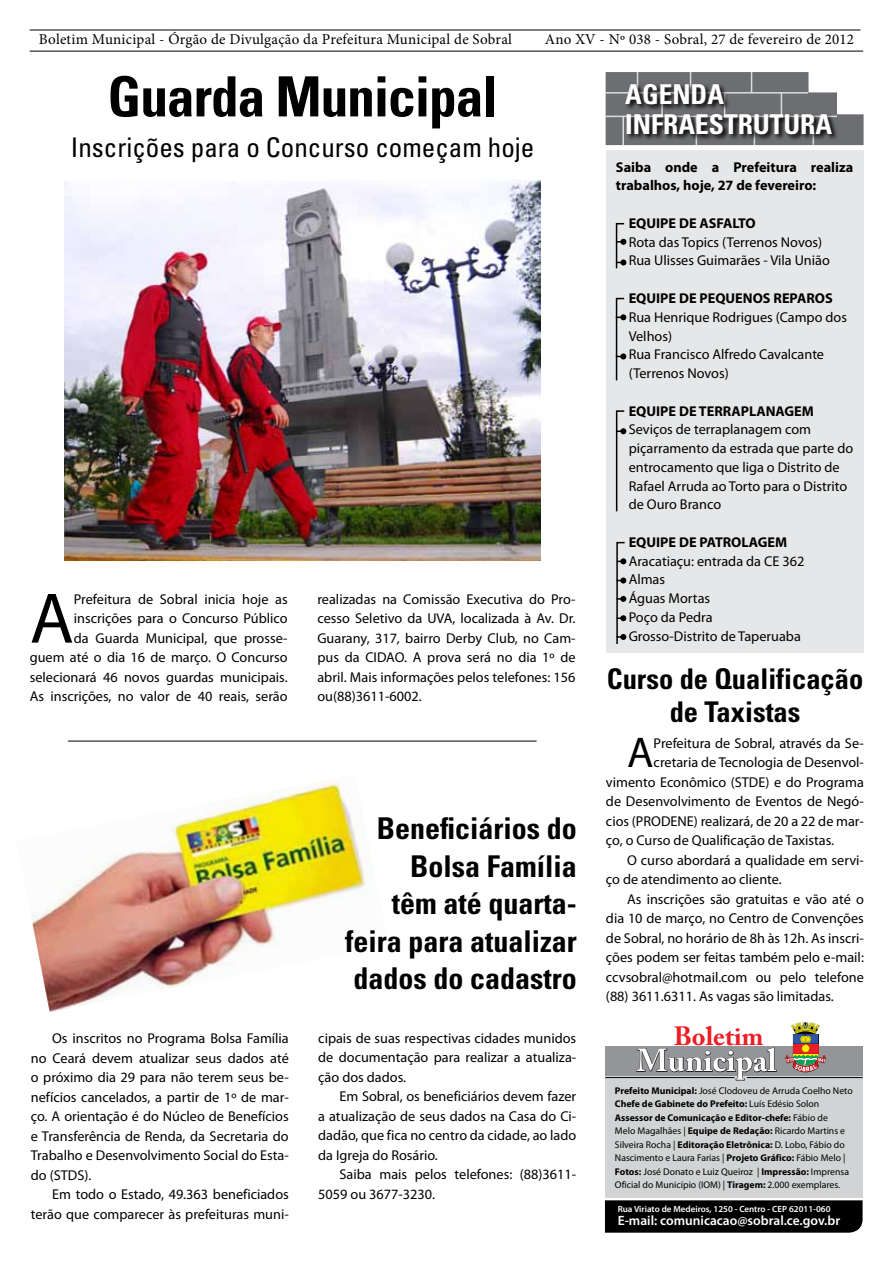
<style>
.page{position:relative;width:893px;height:1263px;background:#fff}
.page>*{position:absolute;margin:0;border:0;box-sizing:border-box;transform-origin:0 0}
.t1{font:72.15px "Myriad Pro";color:#000}
.t2{font:700 condensed 55.5px "Univers";letter-spacing:-.02em;color:#000}
.t3{font:43.2px "Myriad Pro";color:#000}
.t4{font:700 31.8px "Adobe Caslon Pro";color:#f1f1f2}
.t5{font:700 condensed 30px/37.5px "Univers";color:#000;text-align:right}
.t6{font:700 condensed 28.5px/33px "Univers";color:#000;text-align:center}
.t7{font:700 condensed 27.3px/30px "Univers";color:#fff}
.t8{font:condensed 27px "Univers";color:#000}
.t9{font:700 26.25px "Adobe Caslon Pro";color:#ed1d24}
.t10{font:15px "Minion Pro";letter-spacing:.015em;color:#000}
.t11{font:14.25px/19.5px "Myriad Pro";color:#000}
.t12{font:700 14.25px/18.8px "Myriad Pro";color:#000}
.t13{font:600 13.5px "Myriad Pro";color:#fff}
.t14{font:9.75px/13.5px "Myriad Pro";color:#000}
.t15{font:600 9px "Myriad Pro";color:#fff}
.s1{font-weight:700}
</style>
<div class="page">
<div style="left:605px;top:150px;width:258px;height:503px;background:#e6e7e8"></div>
<div style="left:605px;top:1066px;width:258px;height:132px;background:#d1d3d4"></div>
<div style="left:605px;top:1200px;width:258px;height:33px;background:#000"></div>
<div style="left:605px;top:1046px;width:258px;height:30px;background:#939598"></div>
<hr style="left:605px;top:1077px;width:129px;height:1px;background:#000">
<hr style="left:747px;top:1077px;width:116px;height:1px;background:#000">
<svg style="left:637px;top:1048px;width:140px;height:32px"></svg>
<svg style="left:785px;top:1022px;width:41px;height:50px"></svg>
<hr style="left:30px;top:51px;width:833px;height:1px;background:#000">
<hr style="left:30px;top:30px;width:830px;height:1px;background:#000">
<svg style="left:615px;top:222px;width:11px;height:47px"></svg>
<svg style="left:615px;top:297px;width:11px;height:84px"></svg>
<svg style="left:615px;top:410px;width:11px;height:102px"></svg>
<svg style="left:606px;top:72px;width:258px;height:73px"></svg>
<hr style="left:622px;top:116px;width:2px;height:29px;background:#dcddde">
<svg style="left:624px;top:83px;width:215px;height:59px;background:#5a5a5c"></svg>
<svg style="left:616px;top:541px;width:10px;height:103px"></svg>
<img style="left:65px;top:180px;width:475px;height:380px">
<hr style="left:68px;top:741px;width:469px;height:1px;background:#000">
<img style="left:31px;top:782px;width:340px;height:230px">
<p class="t10" style="left:39px;top:29px;width:475px">Boletim Municipal - Órgão de Divulgação da Prefeitura Municipal de Sobral</p>
<p class="t10" style="left:545px;top:29px;width:311px">Ano XV - Nº 038 - Sobral, 27 de fevereiro de 2012</p>
<h2 class="t2" style="left:107px;top:63px;width:392px">Guarda Municipal</h2>
<h3 class="t8" style="left:71px;top:130px;width:465px">Inscrições para o Concurso começam hoje</h3>
<p class="t11" style="left:30px;top:589px;width:259px;text-align:right">Prefeitura de Sobral inicia hoje as inscrições para o Concurso Público<br>da Guarda Municipal, que prosse-<br>guem até o dia 16 de março. O Concurso selecionará 46 novos guardas municipais.<br>As inscrições, no valor de 40 reais, serão</p>
<p class="t11" style="left:317px;top:589px;width:260px;text-align:justify">realizadas na Comissão Executiva do Pro&shy;cesso Seletivo da UVA, localizada à Av. Dr.<br>Guarany, 317, bairro Derby Club, no Cam&shy;pus da CIDAO. A prova será no dia 1º de abril. Mais informações pelos telefones: 156 ou(88)3611-6002.</p>
<h1 class="t1" style="left:30px;top:574px;width:46px">A</h1>
<p class="t11" style="left:31px;top:1028px;width:259px;text-align:justify;text-indent:21px">Os inscritos no Programa Bolsa Família no Ceará devem atualizar seus dados até o próximo dia 29 para não terem seus be&shy;nefícios cancelados, a partir de 1º de mar&shy;ço. A orientação é do Núcleo de Benefícios e Transferência de Renda, da Secretaria do Trabalho e Desenvolvimento Social do Esta&shy;do (STDS).</p>
<p class="t11" style="left:31px;top:1184px;width:259px;text-align:right">Em todo o Estado, 49.363 beneficiados terão que comparecer às prefeituras muni-</p>
<h3 class="t5" style="left:345px;top:810px;width:233px">Beneficiários do<br>Bolsa Família<br>têm até quarta&shy;feira para atualizar dados do cadastro</h3>
<p class="t11" style="left:318px;top:1028px;width:259px;text-align:justify">cipais de suas respectivas cidades munidos de documentação para realizar a atualiza&shy;ção dos dados.</p>
<p class="t11" style="left:318px;top:1086px;width:259px;text-align:justify;text-indent:21px">Em Sobral, os beneficiários devem fazer a atualização de seus dados na Casa do Ci&shy;dadão, que fica no centro da cidade, ao lado da Igreja do Rosário.</p>
<p class="t11" style="left:318px;top:1164px;width:259px;text-indent:21px">Saiba mais pelos telefones: (88)3611-<br>5059 ou 3677-3230.</p>
<h3 class="t7" style="left:625px;top:79px;width:208px">AGENDA<br>INFRAESTRUTURA</h3>
<p class="t12" style="left:616px;top:157px;width:239px">Saiba onde a Prefeitura realiza trabalhos, hoje, 27 de fevereiro:</p>
<p class="t12" style="left:629px;top:213px;width:129px">EQUIPE DE ASFALTO</p>
<p class="t11" style="left:629px;top:232px;width:203px;line-height:18.8px">Rota das Topics (Terrenos Novos)<br>Rua Ulisses Guimarães - Vila União</p>
<p class="t12" style="left:629px;top:288px;width:205px">EQUIPE DE PEQUENOS REPAROS</p>
<p class="t11" style="left:629px;top:307px;width:220px;line-height:18.8px">Rua Henrique Rodrigues (Campo dos<br>Velhos)<br>Rua Francisco Alfredo Cavalcante (Terrenos Novos)</p>
<p class="t12" style="left:629px;top:401px;width:187px">EQUIPE DE TERRAPLANAGEM</p>
<p class="t11" style="left:629px;top:420px;width:226px;line-height:18.8px">Seviços de terraplanagem com piçarramento da estrada que parte do entrocamento que liga o Distrito de<br>Rafael Arruda ao Torto para o Distrito de Ouro Branco</p>
<p class="t12" style="left:629px;top:532px;width:160px">EQUIPE DE PATROLAGEM</p>
<p class="t11" style="left:629px;top:551px;width:177px;line-height:18.8px">Aracatiaçu: entrada da CE 362<br>Almas<br>Águas Mortas<br>Poço da Pedra<br>Grosso-Distrito de Taperuaba</p>
<h3 class="t6" style="left:607px;top:662px;width:258px">Curso de Qualificação de Taxistas</h3>
<h3 class="t3" style="left:627px;top:726px;width:28px">A</h3>
<p class="t11" style="left:654px;top:733px;width:212px">Prefeitura de Sobral, através da Se-</p>
<p class="t11" style="left:654px;top:753px;width:212px">cretaria de Tecnologia de Desenvol-</p>
<p class="t11" style="left:606px;top:772px;width:259px">vimento Econômico (STDE) e do Programa</p>
<p class="t11" style="left:606px;top:792px;width:259px">de Desenvolvimento de Eventos de Negó-</p>
<p class="t11" style="left:606px;top:811px;width:259px">cios (PRODENE) realizará, de 20 a 22 de mar-</p>
<p class="t11" style="left:606px;top:831px;width:230px">ço, o Curso de Qualificação de Taxistas.</p>
<p class="t11" style="left:627px;top:850px;width:238px">O curso abordará a qualidade em servi-</p>
<p class="t11" style="left:606px;top:870px;width:177px">ço de atendimento ao cliente.</p>
<p class="t11" style="left:627px;top:889px;width:238px">As inscrições são gratuitas e vão até o</p>
<p class="t11" style="left:606px;top:909px;width:259px">dia 10 de março, no Centro de Convenções</p>
<p class="t11" style="left:606px;top:928px;width:259px">de Sobral, no horário de 8h às 12h. As inscri-</p>
<p class="t11" style="left:606px;top:948px;width:259px">ções podem ser feitas também pelo e-mail:</p>
<p class="t11" style="left:606px;top:967px;width:259px">ccvsobral@hotmail.com ou pelo telefone</p>
<p class="t11" style="left:606px;top:987px;width:229px">(88) 3611.6311. As vagas são limitadas.</p>
<h3 class="t9" style="left:674px;top:1020px;width:91px">Boletim</h3>
<h3 class="t4" style="left:636px;top:1042px;width:142px">Municipal</h3>
<p class="t14" style="left:615px;top:1083px;width:239px"><span class="s1">Prefeito Municipal:</span> José Clodoveu de Arruda Coelho Neto <span class="s1">Chefe de Gabinete do Prefeito:</span> Luís Edésio Solon <span class="s1">Assessor de Comunicação e Editor-chefe:</span> Fábio de<br>Melo Magalhães | <span class="s1">Equipe de Redação:</span> Ricardo Martins e Silveira Rocha | <span class="s1">Editoração Eletrônica:</span> D. Lobo, Fábio do Nascimento e Laura Farias | <span class="s1">Projeto Gráfico:</span> Fábio Melo | <span class="s1">Fotos:</span> José Donato e Luiz Queiroz | <span class="s1">Impressão:</span> Imprensa Oficial do Município (IOM) | <span class="s1">Tiragem:</span> 2.000 exemplares.</p>
<p class="t15" style="left:618px;top:1203px;width:214px">Rua Viriato de Medeiros, 1250 - Centro - CEP 62011-060</p>
<p class="t13" style="left:618px;top:1212px;width:224px">E-mail: comunicacao@sobral.ce.gov.br</p>
</div>
